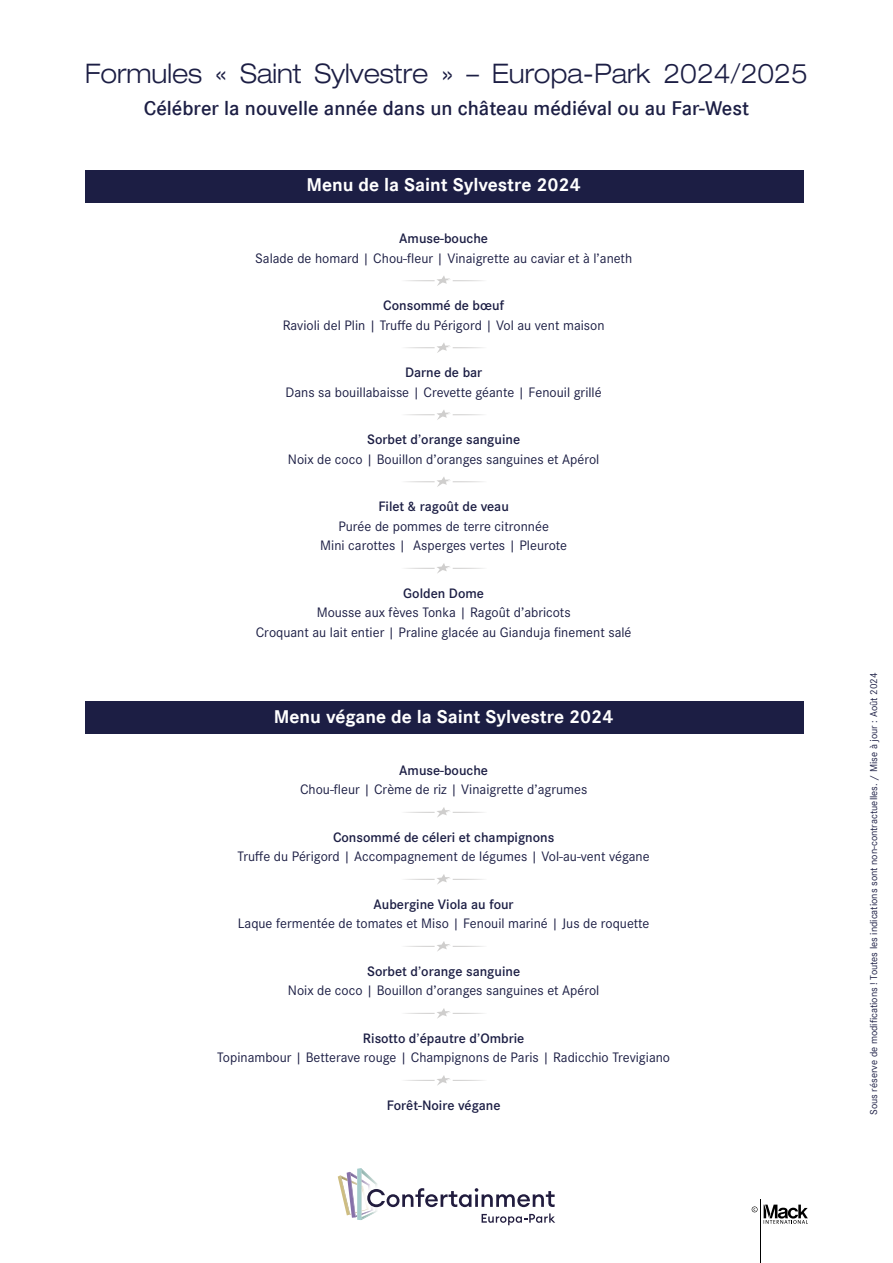
<style>
.page{position:relative;width:893px;height:1263px;background:#fff}
.page>*{position:absolute;margin:0;border:0;box-sizing:border-box;transform-origin:0 0}
.t1{font:300 expanded 27px "Helvetica Neue LT Std";color:#1c1e44;scale:.93 1}
.t2{font:600 21px "Corporate S Pro";color:#1c1e44}
.t3{font:700 19.5px "Corporate S Pro";color:#fff}
.t4{font:14.25px/19.5px "Corporate S";color:#1c1e44;text-align:center}
.t5{font:600 14.25px "Corporate S";color:#1c1e44}
.t6{font:10.5px "Corporate S Pro";color:#1c1e44}
.s1{font-weight:600}
.s2{font-family:"Corporate S Pro"}
</style>
<div class="page">
<svg style="left:338px;top:1168px;width:217px;height:57px"></svg>
<svg style="left:764px;top:1204px;width:44px;height:20px"></svg>
<svg style="left:752px;top:1206px;width:6px;height:6px"></svg>
<hr style="left:760px;top:1199px;width:1px;height:64px;background:#000">
<div style="left:85px;top:170px;width:719px;height:33px;background:#1c1e44"></div>
<div style="left:85px;top:702px;width:719px;height:32px;background:#1c1e44"></div>
<svg style="left:437px;top:276px;width:13px;height:10px"></svg>
<hr style="left:400px;top:280px;width:35px;height:1px;background:#cfcecd">
<hr style="left:453px;top:280px;width:34px;height:1px;background:#cfcecd">
<svg style="left:437px;top:343px;width:13px;height:10px"></svg>
<hr style="left:400px;top:347px;width:35px;height:1px;background:#cfcecd">
<hr style="left:453px;top:347px;width:34px;height:1px;background:#cfcecd">
<svg style="left:437px;top:410px;width:13px;height:10px"></svg>
<hr style="left:400px;top:414px;width:35px;height:1px;background:#cfcecd">
<hr style="left:453px;top:414px;width:34px;height:1px;background:#cfcecd">
<svg style="left:437px;top:477px;width:13px;height:10px"></svg>
<hr style="left:400px;top:481px;width:35px;height:1px;background:#cfcecd">
<hr style="left:453px;top:481px;width:34px;height:1px;background:#cfcecd">
<svg style="left:437px;top:563px;width:13px;height:11px"></svg>
<hr style="left:400px;top:568px;width:35px;height:1px;background:#cfcecd">
<hr style="left:453px;top:568px;width:34px;height:1px;background:#cfcecd">
<svg style="left:437px;top:807px;width:13px;height:11px"></svg>
<hr style="left:400px;top:812px;width:35px;height:1px;background:#cfcecd">
<hr style="left:453px;top:812px;width:34px;height:1px;background:#cfcecd">
<svg style="left:437px;top:874px;width:13px;height:11px"></svg>
<hr style="left:400px;top:879px;width:35px;height:1px;background:#cfcecd">
<hr style="left:453px;top:879px;width:34px;height:1px;background:#cfcecd">
<svg style="left:437px;top:941px;width:13px;height:11px"></svg>
<hr style="left:400px;top:946px;width:35px;height:1px;background:#cfcecd">
<hr style="left:453px;top:946px;width:34px;height:1px;background:#cfcecd">
<svg style="left:437px;top:1008px;width:13px;height:11px"></svg>
<hr style="left:400px;top:1013px;width:35px;height:1px;background:#cfcecd">
<hr style="left:453px;top:1013px;width:34px;height:1px;background:#cfcecd">
<svg style="left:437px;top:1075px;width:13px;height:11px"></svg>
<hr style="left:400px;top:1080px;width:35px;height:1px;background:#cfcecd">
<hr style="left:453px;top:1080px;width:34px;height:1px;background:#cfcecd">
<h1 class="t1" style="left:85px;top:57px;width:779px">Formules « Saint Sylvestre » – Europa-Park 2024/2025</h1>
<h2 class="t2" style="left:144px;top:92px;width:607px">Célébrer la nouvelle année dans un château médiéval ou au Far-West</h2>
<h3 class="t3" style="left:306px;top:169px;width:276px">Menu de la Saint Sylvestre 2024</h3>
<p class="t4" style="left:255px;top:228px;width:379px"><span class="s1">Amuse-bouche<br></span>Salade de homard | Chou-fleur | Vinaigrette au caviar et à l<span class="s2">’</span>aneth</p>
<p class="t5" style="left:383px;top:296px;width:122px">Consommé de bœuf</p>
<p class="t4" style="left:283px;top:315px;width:323px">Ravioli del Plin | Truffe du Périgord | Vol au vent maison</p>
<p class="t5" style="left:405px;top:363px;width:79px">Darne de bar</p>
<p class="t4" style="left:286px;top:382px;width:318px">Dans sa bouillabaisse | Crevette géante | Fenouil grillé</p>
<p class="t4" style="left:288px;top:429px;width:313px"><span class="s1">Sorbet d</span><span class="s2">’</span><span class="s1">orange sanguine<br></span>Noix de coco | Bouillon d<span class="s2">’</span>oranges sanguines et Apérol</p>
<p class="t5" style="left:378px;top:497px;width:132px">Filet &amp; ragoût de veau</p>
<p class="t4" style="left:320px;top:516px;width:248px">Purée de pommes de terre citronnée<br>Mini carottes | Asperges vertes | Pleurote</p>
<p class="t5" style="left:403px;top:583px;width:82px">Golden Dome</p>
<p class="t4" style="left:256px;top:602px;width:377px">Mousse aux fèves Tonka | Ragoût d’abricots<br>Croquant au lait entier | Praline glacée au Gianduja finement salé</p>
<h3 class="t3" style="left:274px;top:701px;width:341px">Menu végane de la Saint Sylvestre 2024</h3>
<p class="t4" style="left:300px;top:760px;width:289px"><span class="s1">Amuse-bouche<br></span>Chou-fleur | Crème de riz | Vinaigrette d<span class="s2">’</span>agrumes</p>
<p class="t5" style="left:333px;top:827px;width:223px">Consommé de céleri et champignons</p>
<p class="t4" style="left:238px;top:846px;width:414px">Truffe du Périgord | Accompagnement de légumes | Vol-au-vent végane</p>
<p class="t5" style="left:374px;top:894px;width:141px">Aubergine Viola au four</p>
<p class="t4" style="left:238px;top:913px;width:413px">Laque fermentée de tomates et Miso | Fenouil mariné | Jus de roquette</p>
<p class="t4" style="left:288px;top:961px;width:313px"><span class="s1">Sorbet d</span><span class="s2">’</span><span class="s1">orange sanguine<br></span>Noix de coco | Bouillon d<span class="s2">’</span>oranges sanguines et Apérol</p>
<p class="t4" style="left:217px;top:1028px;width:454px"><span class="s1">Risotto d</span><span class="s2">’</span><span class="s1">épautre d</span><span class="s2">’</span><span class="s1">Ombrie<br></span>Topinambour | Betterave rouge | Champignons de Paris | Radicchio Trevigiano</p>
<p class="t5" style="left:387px;top:1095px;width:115px">Forêt-Noire végane</p>
<p class="t6" style="left:866px;top:1115px;width:444px;rotate:-90deg">Sous réserve de modifications ! Toutes les indications sont non-contractuelles. / Mise à jour : Août 2024</p>
</div>
